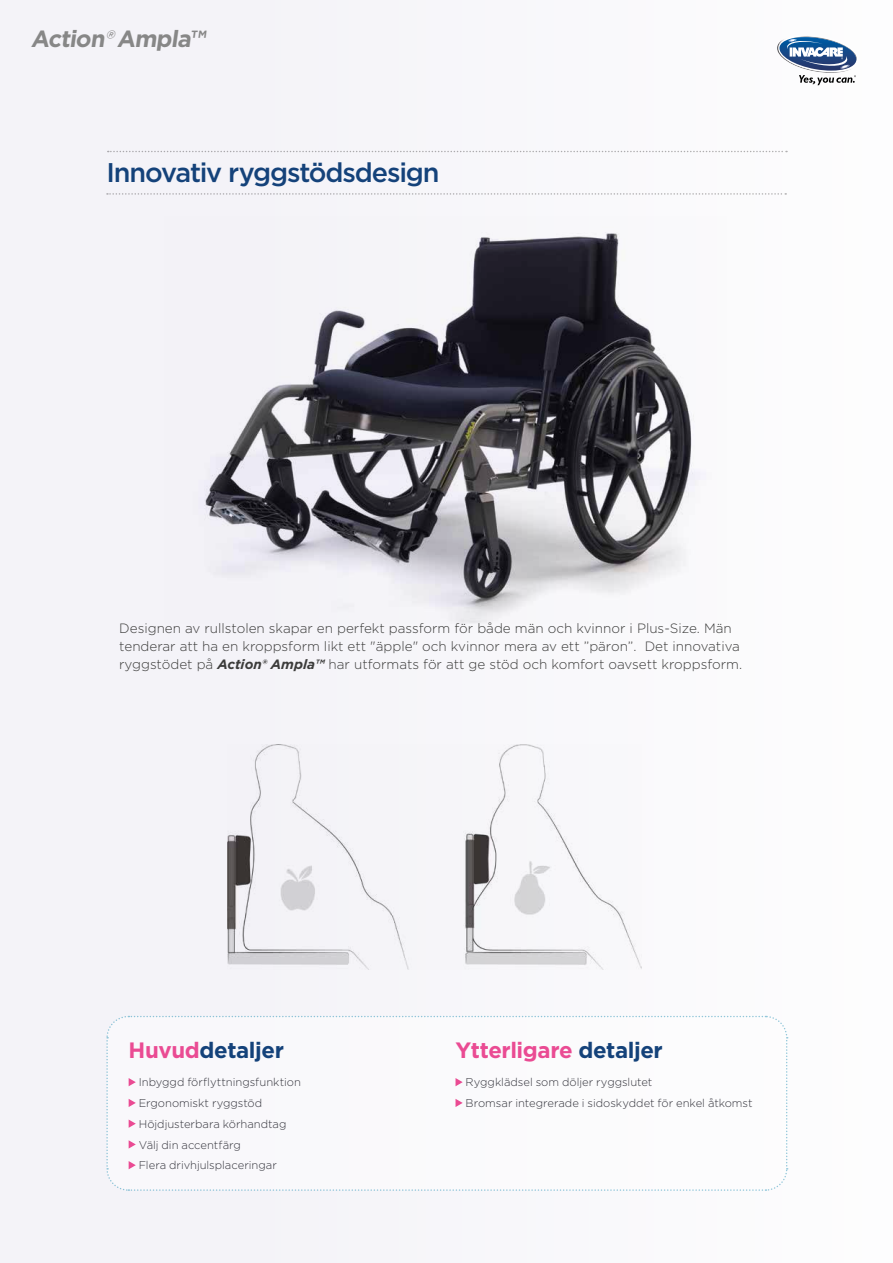
<style>
.page{position:relative;width:893px;height:1263px;background:#f4f3f8}
.page>*{position:absolute;margin:0;border:0;box-sizing:border-box;transform-origin:0 0}
.t1{font:500 27px "Gotham";letter-spacing:-.045em;color:#14427a}
.t2{font:700 23.4px "Gotham";color:#878787}
.t3{font:700 22.2px "Gotham";letter-spacing:-.02em;color:#ea4b93}
.t4{font:700 22.2px "Gotham";letter-spacing:-.02em;color:#14427a}
.t5{font:300 13.5px/18px "Gotham";color:#3c3c3b}
.t6{font:300 11.25px/20.7px "Gotham";letter-spacing:-.005em;color:#35353d}
.s1{font-weight:400;font-style:italic}
.s2{font-weight:700;font-style:italic}
.s3{color:#ea4b93}
.s4{color:#14427a}
</style>
<div class="page">
<div style="left:70px;top:0;width:823px;height:1263px;background:#f8f8fa"></div>
<svg style="left:107px;top:193px;width:679px;height:2px"></svg>
<svg style="left:108px;top:151px;width:679px;height:1px"></svg>
<img style="left:199px;top:233px;width:494px;height:390px">
<img style="left:227px;top:745px;width:414px;height:224px">
<svg style="left:106px;top:1015px;width:682px;height:176px"></svg>
<img style="left:800px;top:36px;width:12px;height:1px">
<svg style="left:778px;top:37px;width:79px;height:48px"></svg>
<h2 class="t2" style="left:31px;top:23px;width:181px">Action<span class="s1">®</span> Ampla™</h2>
<h1 class="t1" style="left:106px;top:155px;width:335px">Innovativ ryggstödsdesign</h1>
<p class="t5" style="left:119px;top:619px;width:624px">Designen av rullstolen skapar en perfekt passform för både män och kvinnor i Plus-Size. Män tenderar att ha en kroppsform likt ett "äpple" och kvinnor mera av ett ”päron”. Det innovativa ryggstödet på <span class="s2">Action® Ampla™</span> har utformats för att ge stöd och komfort oavsett kroppsform.</p>
<h3 class="t4" style="left:129px;top:1035px;width:157px"><span class="s3">Huvud</span>detaljer</h3>
<p class="t6" style="left:139px;top:1072px;width:164px">Inbyggd förflyttningsfunktion<br>Ergonomiskt ryggstöd<br>Höjdjusterbara körhandtag<br>Välj din accentfärg<br>Flera drivhjulsplaceringar</p>
<h3 class="t3" style="left:455px;top:1035px;width:209px">Ytterligare <span class="s4">detaljer</span></h3>
<p class="t6" style="left:466px;top:1072px;width:288px">Ryggklädsel som döljer ryggslutet<br>Bromsar integrerade i sidoskyddet för enkel åtkomst</p>
</div>
